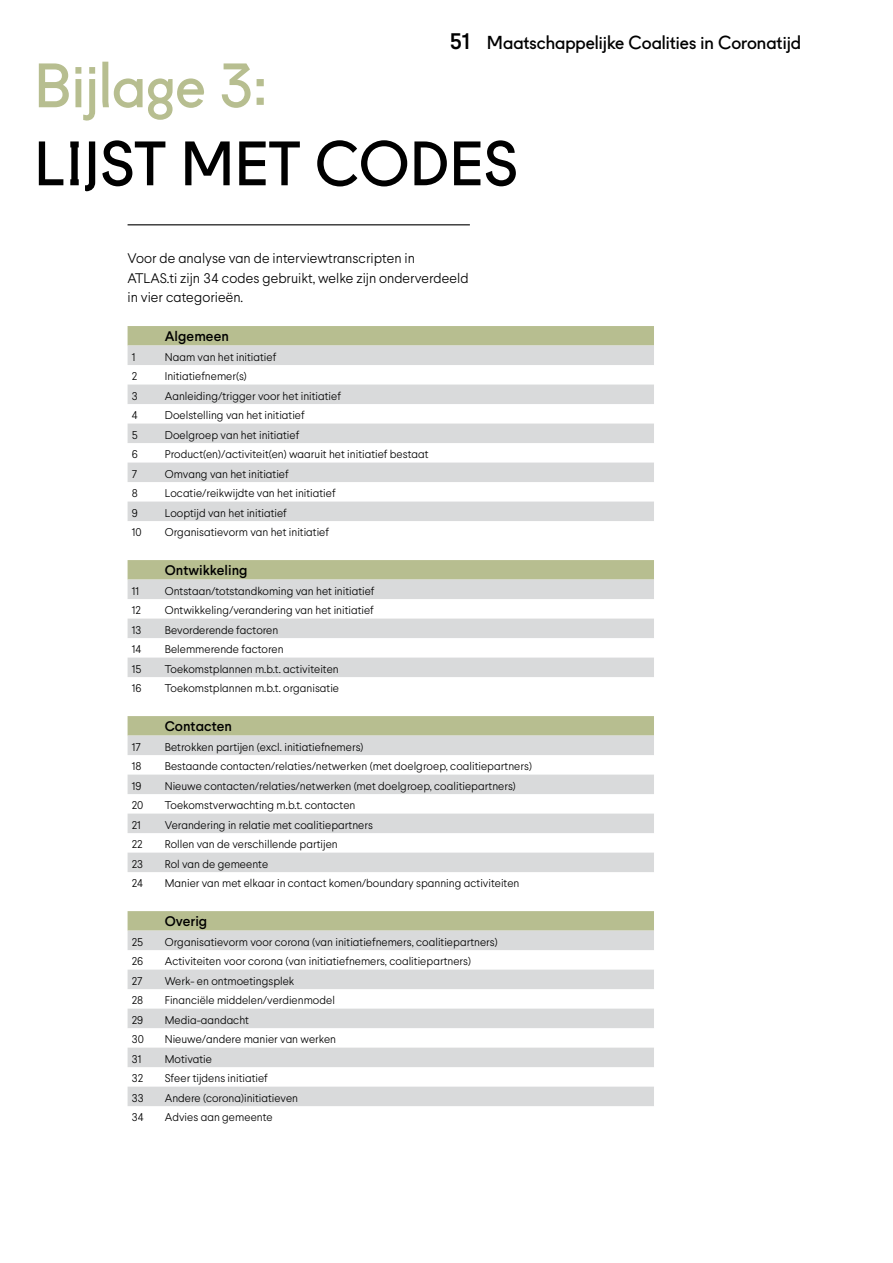
<style>
.page{position:relative;width:893px;height:1263px;background:#fff}
.page>*{position:absolute;margin:0;border:0;box-sizing:border-box;transform-origin:0 0}
.t1{font:60px "Fugue";color:#000}
.t2{font:60px "Fugue";color:#b7be90}
.t3{font:18px "Fugue";color:#000}
.t4{font:300 13.8px/19.5px "Larsseit";color:#000}
.t5{font:500 13.8px "Larsseit";color:#000}
.t6{font:300 11.25px "Larsseit";color:#000}
.s1{font-family:"Larsseit";font-weight:500;font-size:22.5px}
</style>
<div class="page">
<div style="left:128px;top:326px;width:526px;height:20px;background:#b7be90"></div>
<svg style="left:128px;top:346px;width:526px;height:760px"></svg>
<hr style="left:128px;top:224px;width:342px;height:1px;background:#000">
<h2 class="t3" style="left:450px;top:28px;width:353px"><span class="s1">51</span> Maatschappelijke Coalities in Coronatijd</h2>
<h1 class="t2" style="left:34px;top:38px;width:235px">Bijlage 3:</h1>
<h1 class="t1" style="left:34px;top:116px;width:486px">LIJST MET CODES</h1>
<p class="t4" style="left:128px;top:249px;width:342px">Voor de analyse van de interviewtranscripten in<br>ATLAS.ti zijn 34 codes gebruikt, welke zijn onderverdeeld in vier categorieën.</p>
<p class="t5" style="left:165px;top:328px;width:66px">Algemeen</p>
<p class="t6" style="left:132px;top:350px;width:5px">1</p>
<p class="t6" style="left:165px;top:350px;width:113px">Naam van het initiatief</p>
<p class="t6" style="left:132px;top:369px;width:7px">2</p>
<p class="t6" style="left:165px;top:369px;width:84px">Initiatiefnemer(s)</p>
<p class="t6" style="left:132px;top:389px;width:7px">3</p>
<p class="t6" style="left:165px;top:389px;width:178px">Aanleiding/trigger voor het initiatief</p>
<p class="t6" style="left:132px;top:408px;width:7px">4</p>
<p class="t6" style="left:165px;top:408px;width:141px">Doelstelling van het initiatief</p>
<p class="t6" style="left:132px;top:428px;width:7px">5</p>
<p class="t6" style="left:165px;top:428px;width:136px">Doelgroep van het initiatief</p>
<p class="t6" style="left:132px;top:447px;width:8px">6</p>
<p class="t6" style="left:165px;top:447px;width:265px">Product(en)/activiteit(en) waaruit het initiatief bestaat</p>
<p class="t6" style="left:132px;top:467px;width:7px">7</p>
<p class="t6" style="left:165px;top:467px;width:125px">Omvang van het initiatief</p>
<p class="t6" style="left:132px;top:486px;width:8px">8</p>
<p class="t6" style="left:165px;top:486px;width:172px">Locatie/reikwijdte van het initiatief</p>
<p class="t6" style="left:132px;top:506px;width:8px">9</p>
<p class="t6" style="left:165px;top:506px;width:124px">Looptijd van het initiatief</p>
<p class="t6" style="left:132px;top:525px;width:11px">10</p>
<p class="t6" style="left:165px;top:525px;width:166px">Organisatievorm van het initiatief</p>
<p class="t5" style="left:165px;top:562px;width:84px">Ontwikkeling</p>
<p class="t6" style="left:132px;top:584px;width:9px">11</p>
<p class="t6" style="left:165px;top:584px;width:211px">Ontstaan/totstandkoming van het initiatief</p>
<p class="t6" style="left:132px;top:603px;width:11px">12</p>
<p class="t6" style="left:165px;top:603px;width:210px">Ontwikkeling/verandering van het initiatief</p>
<p class="t6" style="left:132px;top:623px;width:11px">13</p>
<p class="t6" style="left:165px;top:623px;width:115px">Bevorderende factoren</p>
<p class="t6" style="left:132px;top:642px;width:11px">14</p>
<p class="t6" style="left:165px;top:642px;width:120px">Belemmerende factoren</p>
<p class="t6" style="left:132px;top:662px;width:11px">15</p>
<p class="t6" style="left:165px;top:662px;width:175px">Toekomstplannen m.b.t. activiteiten</p>
<p class="t6" style="left:132px;top:681px;width:11px">16</p>
<p class="t6" style="left:165px;top:681px;width:176px">Toekomstplannen m.b.t. organisatie</p>
<p class="t5" style="left:165px;top:718px;width:69px">Contacten</p>
<p class="t6" style="left:132px;top:740px;width:10px">17</p>
<p class="t6" style="left:165px;top:740px;width:200px">Betrokken partijen (excl. initiatiefnemers)</p>
<p class="t6" style="left:132px;top:759px;width:11px">18</p>
<p class="t6" style="left:165px;top:759px;width:369px">Bestaande contacten/relaties/netwerken (met doelgroep, coalitiepartners)</p>
<p class="t6" style="left:132px;top:779px;width:11px">19</p>
<p class="t6" style="left:165px;top:779px;width:353px">Nieuwe contacten/relaties/netwerken (met doelgroep, coalitiepartners)</p>
<p class="t6" style="left:132px;top:798px;width:13px">20</p>
<p class="t6" style="left:165px;top:798px;width:192px">Toekomstverwachting m.b.t. contacten</p>
<p class="t6" style="left:132px;top:818px;width:11px">21</p>
<p class="t6" style="left:165px;top:818px;width:210px">Verandering in relatie met coalitiepartners</p>
<p class="t6" style="left:132px;top:837px;width:12px">22</p>
<p class="t6" style="left:165px;top:837px;width:174px">Rollen van de verschillende partijen</p>
<p class="t6" style="left:132px;top:857px;width:13px">23</p>
<p class="t6" style="left:165px;top:857px;width:105px">Rol van de gemeente</p>
<p class="t6" style="left:132px;top:876px;width:13px">24</p>
<p class="t6" style="left:165px;top:876px;width:356px">Manier van met elkaar in contact komen/boundary spanning activiteiten</p>
<p class="t5" style="left:165px;top:913px;width:44px">Overig</p>
<p class="t6" style="left:132px;top:935px;width:13px">25</p>
<p class="t6" style="left:165px;top:935px;width:334px">Organisatievorm voor corona (van initiatiefnemers, coalitiepartners)</p>
<p class="t6" style="left:132px;top:954px;width:13px">26</p>
<p class="t6" style="left:165px;top:954px;width:308px">Activiteiten voor corona (van initiatiefnemers, coalitiepartners)</p>
<p class="t6" style="left:132px;top:974px;width:12px">27</p>
<p class="t6" style="left:165px;top:974px;width:131px">Werk- en ontmoetingsplek</p>
<p class="t6" style="left:132px;top:993px;width:13px">28</p>
<p class="t6" style="left:165px;top:993px;width:172px">Financiële middelen/verdienmodel</p>
<p class="t6" style="left:132px;top:1013px;width:13px">29</p>
<p class="t6" style="left:165px;top:1013px;width:86px">Media-aandacht</p>
<p class="t6" style="left:132px;top:1032px;width:14px">30</p>
<p class="t6" style="left:165px;top:1032px;width:173px">Nieuwe/andere manier van werken</p>
<p class="t6" style="left:132px;top:1052px;width:11px">31</p>
<p class="t6" style="left:165px;top:1052px;width:49px">Motivatie</p>
<p class="t6" style="left:132px;top:1071px;width:13px">32</p>
<p class="t6" style="left:165px;top:1071px;width:104px">Sfeer tijdens initiatief</p>
<p class="t6" style="left:132px;top:1091px;width:13px">33</p>
<p class="t6" style="left:165px;top:1091px;width:135px">Andere (corona)initiatieven</p>
<p class="t6" style="left:132px;top:1110px;width:13px">34</p>
<p class="t6" style="left:165px;top:1110px;width:109px">Advies aan gemeente</p>
</div>
